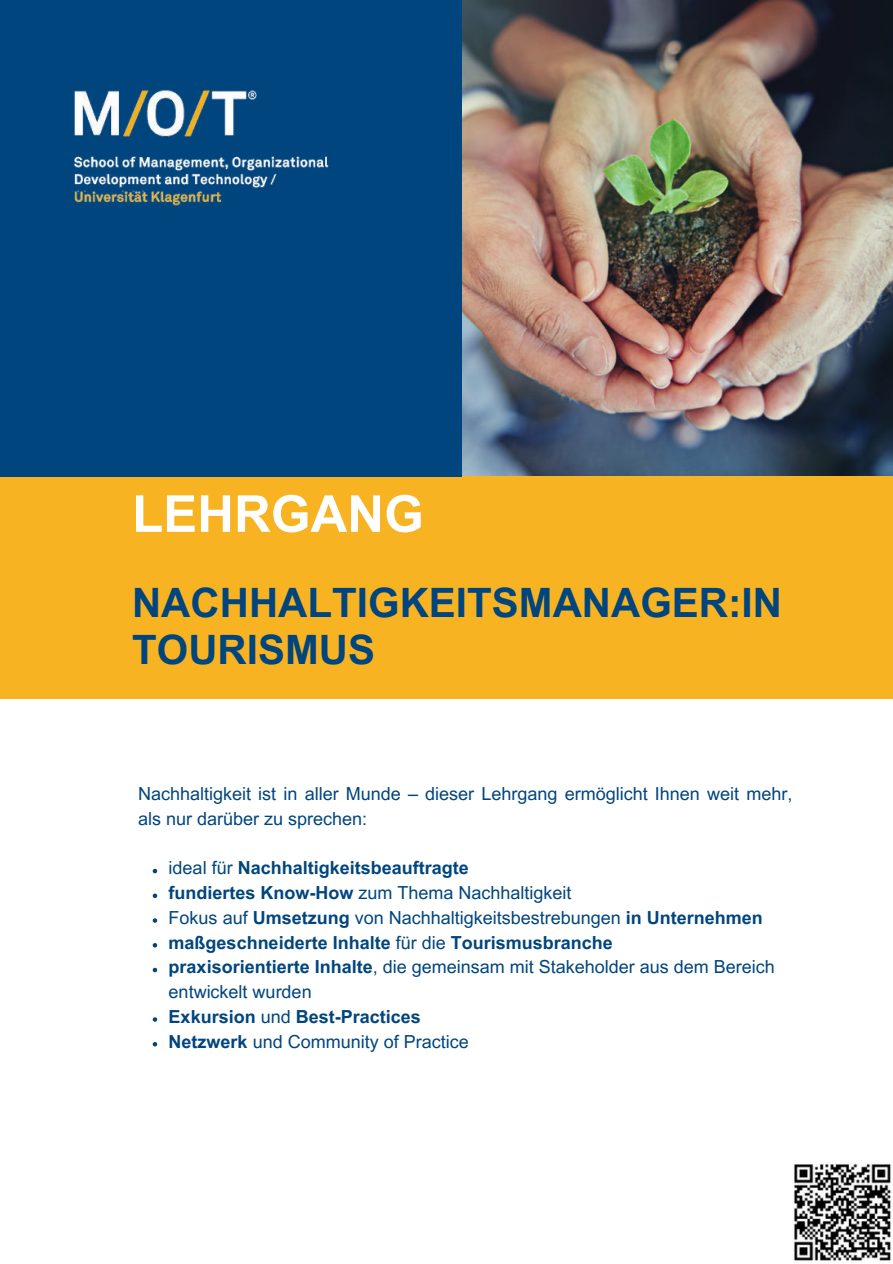
<style>
.page{position:relative;width:893px;height:1264px;background:#fff}
.page>*{position:absolute;margin:0;border:0;box-sizing:border-box;transform-origin:0 0}
.t1{font:700 51px "Arial MT Pro";color:#fff}
.t2{font:700 40.5px/47.2px "Arial MT Pro";color:#00457d}
.t3{font:700 18px/24.8px "Arial MT Pro";color:#00457d}
.t4{font:18px/24.8px "Arial MT Pro";color:#00457d}
.s1{font-weight:400}
</style>
<div class="page">
<img style="left:462px;top:0;width:430px;height:476px">
<div style="left:0;top:0;width:462px;height:185px;background:#00457d"></div>
<div style="left:0;top:476px;width:892px;height:223px;background:#f8b323"></div>
<div style="left:0;top:161px;width:462px;height:315px;background:#00457d"></div>
<img style="left:74px;top:90px;width:255px;height:116px">
<img style="left:793px;top:1163px;width:99px;height:98px">
<svg style="left:153px;top:868px;width:4px;height:5px"></svg>
<svg style="left:153px;top:893px;width:4px;height:5px"></svg>
<svg style="left:153px;top:918px;width:4px;height:4px"></svg>
<svg style="left:153px;top:943px;width:4px;height:4px"></svg>
<svg style="left:153px;top:967px;width:4px;height:5px"></svg>
<svg style="left:153px;top:1017px;width:4px;height:4px"></svg>
<svg style="left:153px;top:1042px;width:4px;height:4px"></svg>
<h1 class="t1" style="left:132px;top:484px;width:293px">LEHRGANG</h1>
<h2 class="t2" style="left:132px;top:580px;width:651px">NACHHALTIGKEITSMANAGER:IN<br>TOURISMUS</h2>
<p class="t4" style="left:138px;top:782px;width:655px">Nachhaltigkeit ist in aller Munde – dieser Lehrgang ermöglicht Ihnen weit mehr, als nur darüber zu sprechen:</p>
<p class="t3" style="left:169px;top:856px;width:607px"><span class="s1">ideal für</span> Nachhaltigkeitsbeauftragte<br>fundiertes Know-How <span class="s1">zum Thema Nachhaltigkeit<br>Fokus auf</span> Umsetzung <span class="s1">von Nachhaltigkeitsbestrebungen</span> in Unternehmen maßgeschneiderte Inhalte <span class="s1">für die</span> Tourismusbranche<br>praxisorientierte Inhalte<span class="s1">, die gemeinsam mit Stakeholder aus dem Bereich entwickelt wurden<br></span>Exkursion <span class="s1">und</span> Best-Practices<br>Netzwerk <span class="s1">und Community of Practice</span></p>
</div>
